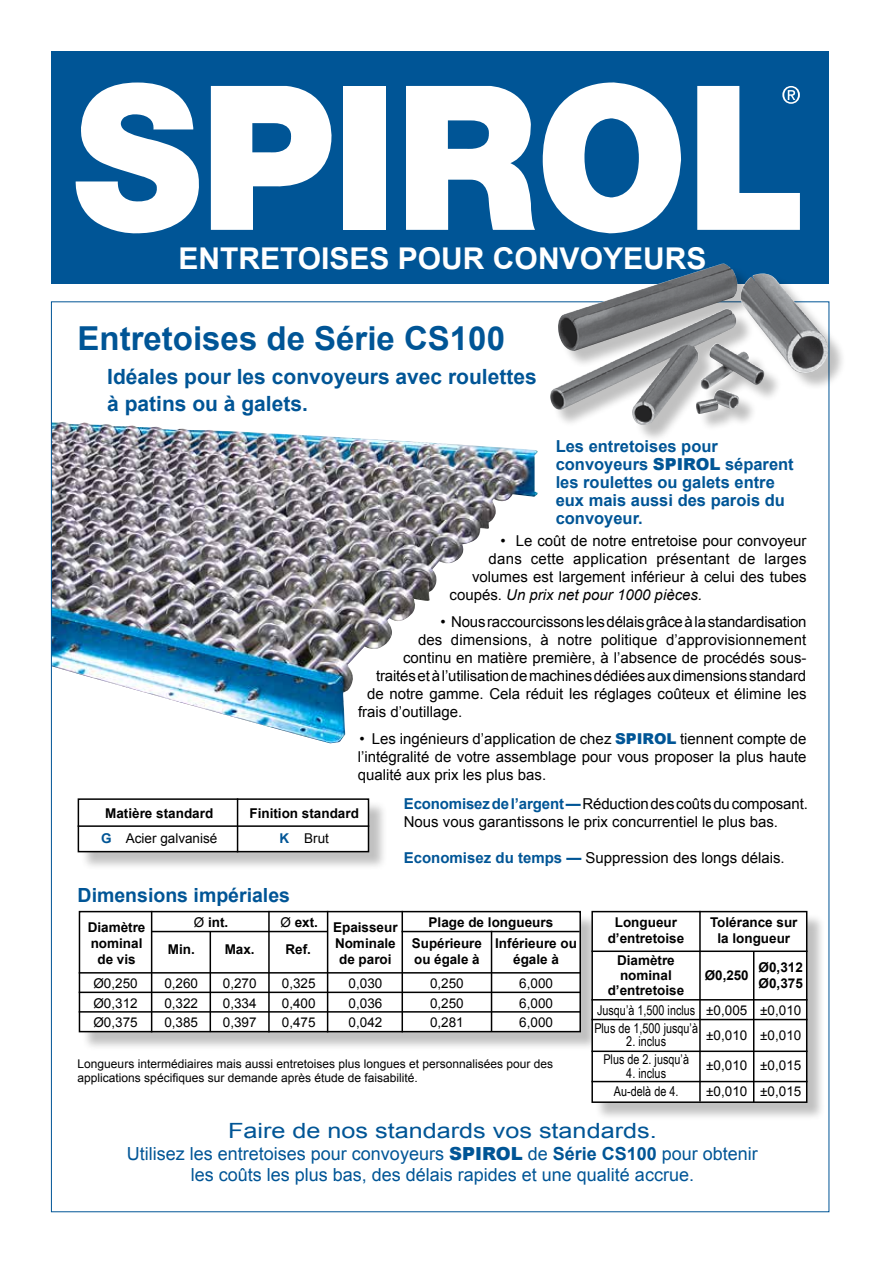
<style>
.page{position:relative;width:893px;height:1263px;background:#fff}
.page>*{position:absolute;margin:0;border:0;box-sizing:border-box;transform-origin:0 0}
.t1{font:700 33px "Arial";color:#005596}
.t2{font:700 30px "Arial";color:#fff}
.t3{font:700 21px/27px "Arial";color:#005596}
.t4{font:21px "Arial";color:#005596;scale:1.2 1}
.t5{font:700 19.5px "Arial";color:#005596}
.t6{font:18px/21.6px "Arial";color:#005596;text-align:center}
.t7{font:700 16.5px/18px "Arial";color:#005596}
.t8{font:15px/18px "Arial";color:#000;text-align:justify}
.t9{font:15px "Arial";letter-spacing:.02em;color:#000}
.t10{font:italic 15px "Arial";color:#000}
.t11{font:700 13.5px/16.2px "Arial";color:#000;text-align:center}
.t12{font:13.5px/19.5px "Arial";color:#000;text-align:justify}
.t13{font:13.5px/18px "Arial Narrow";color:#000;text-align:center}
.t14{font:12px/13.5px "Arial";color:#000}
.s1{font-weight:900}
.s2{font-style:normal}
.s3{font-weight:900;color:#005596}
.s4{font-weight:700;color:#005596}
.s5{color:#005596}
.s6{font-weight:400}
.s7{font-weight:700}
</style>
<div class="page">
<div style="left:80px;top:801px;width:308px;height:70px;background:#000;opacity:.25"></div>
<div style="left:78px;top:799px;width:290px;height:53px;background:#fff"></div>
<div style="left:78px;top:798px;width:291px;height:54px;border:2px solid #000"></div>
<hr style="left:78px;top:825px;width:291px;height:2px;background:#000">
<hr style="left:237px;top:798px;width:1px;height:54px;background:#000">
<img style="left:53px;top:422px;width:485px;height:321px">
<div style="left:51px;top:51px;width:778px;height:233px;background:#005596"></div>
<svg style="left:75px;top:82px;width:124px;height:152px"></svg>
<div style="left:344px;top:86px;width:42px;height:144px;background:#fff"></div>
<svg style="left:406px;top:86px;width:129px;height:144px"></svg>
<svg style="left:542px;top:82px;width:139px;height:152px"></svg>
<svg style="left:211px;top:86px;width:121px;height:144px"></svg>
<svg style="left:697px;top:86px;width:103px;height:144px"></svg>
<div style="left:81px;top:913px;width:518px;height:138px;background:#000;opacity:.25"></div>
<div style="left:79px;top:912px;width:501px;height:120px;background:#fff"></div>
<div style="left:79px;top:911px;width:502px;height:121px;border:2px solid #000"></div>
<hr style="left:152px;top:931px;width:175px;height:1px;background:#000">
<hr style="left:151px;top:911px;width:1px;height:121px;background:#000">
<hr style="left:268px;top:911px;width:2px;height:121px;background:#000">
<hr style="left:327px;top:911px;width:1px;height:121px;background:#000">
<hr style="left:79px;top:972px;width:502px;height:1px;background:#000">
<hr style="left:401px;top:911px;width:2px;height:121px;background:#000">
<hr style="left:491px;top:931px;width:1px;height:100px;background:#000">
<hr style="left:210px;top:931px;width:1px;height:101px;background:#000">
<hr style="left:401px;top:931px;width:179px;height:1px;background:#000">
<hr style="left:79px;top:991px;width:502px;height:2px;background:#000">
<hr style="left:79px;top:1011px;width:502px;height:1px;background:#000">
<div style="left:594px;top:913px;width:232px;height:208px;background:#000;opacity:.25"></div>
<div style="left:592px;top:912px;width:215px;height:190px;background:#fff"></div>
<div style="left:591px;top:911px;width:216px;height:192px;border:2px solid #000"></div>
<hr style="left:591px;top:950px;width:216px;height:2px;background:#000">
<hr style="left:591px;top:999px;width:216px;height:1px;background:#000">
<hr style="left:591px;top:1081px;width:216px;height:1px;background:#000">
<hr style="left:591px;top:1019px;width:216px;height:1px;background:#000">
<hr style="left:591px;top:1050px;width:216px;height:2px;background:#000">
<hr style="left:699px;top:911px;width:2px;height:190px;background:#000">
<hr style="left:753px;top:951px;width:1px;height:151px;background:#000">
<div style="left:553px;top:266px;width:294px;height:177px;background:#000;opacity:.25"></div>
<img style="left:550px;top:264px;width:280px;height:161px">
<h2 class="t2" style="left:178px;top:238px;width:529px">ENTRETOISES POUR CONVOYEURS</h2>
<h1 class="t1" style="left:78px;top:316px;width:429px">Entretoises de Série CS100</h1>
<h3 class="t3" style="left:107px;top:364px;width:431px">Idéales pour les convoyeurs avec roulettes à patins ou à galets.</h3>
<p class="t7" style="left:556px;top:438px;width:240px">Les entretoises pour convoyeurs <span class="s1">SPIROL</span> séparent les roulettes ou galets entre eux mais aussi des parois du convoyeur.</p>
<p class="t8" style="left:500px;top:532px;width:307px">• Le coût de notre entretoise pour convoyeur</p>
<p class="t9" style="left:488px;top:549px;width:320px">dans cette application présentant de larges</p>
<p class="t8" style="left:472px;top:568px;width:336px">volumes est largement inférieur à celui des tubes</p>
<p class="t10" style="left:449px;top:585px;width:254px"><span class="s2">coupés.</span> Un prix net pour 1000 pièces.</p>
<p class="t8" style="left:440px;top:613px;width:367px">• Nous raccourcissons les délais grâce à la standardisation</p>
<p class="t8" style="left:418px;top:631px;width:390px">des dimensions, à notre politique d’approvisionnement</p>
<p class="t8" style="left:403px;top:649px;width:405px">continu en matière première, à l’absence de procédés sous-</p>
<p class="t8" style="left:376px;top:667px;width:432px">traités et à l’utilisation de machines dédiées aux dimensions standard</p>
<p class="t8" style="left:367px;top:685px;width:441px">de notre gamme. Cela réduit les réglages coûteux et élimine les</p>
<p class="t8" style="left:358px;top:703px;width:106px">frais d’outillage.</p>
<p class="t8" style="left:358px;top:730px;width:450px">• Les ingénieurs d’application de chez <span class="s3">SPIROL</span> tiennent compte de l’intégralité de votre assemblage pour vous proposer la plus haute qualité aux prix les plus bas.</p>
<p class="t8" style="left:404px;top:795px;width:406px"><span class="s4">Economisez de l’argent —</span>Réduction des coûts du composant.<br>Nous vous garantissons le prix concurrentiel le plus bas.</p>
<p class="t8" style="left:404px;top:849px;width:382px"><span class="s4">Economisez du temps —</span> Suppression des longs délais.</p>
<p class="t11" style="left:101px;top:801px;width:118px;line-height:25.5px">Matière standard<br><span class="s5">G</span> <span class="s6">Acier galvanisé</span></p>
<p class="t11" style="left:249px;top:801px;width:111px;line-height:25.5px">Finition standard<br><span class="s5">K</span> <span class="s6">Brut</span></p>
<h3 class="t5" style="left:78px;top:882px;width:214px">Dimensions impériales</h3>
<p class="t11" style="left:88px;top:919px;width:59px">Diamètre</p>
<p class="t11" style="left:194px;top:915px;width:36px"><span class="s6">Ø</span> int.</p>
<p class="t11" style="left:280px;top:915px;width:39px"><span class="s6">Ø</span> ext.</p>
<p class="t11" style="left:91px;top:935px;width:53px">nominal de vis</p>
<p class="t11" style="left:168px;top:942px;width:28px">Min.</p>
<p class="t11" style="left:225px;top:942px;width:32px">Max.</p>
<p class="t11" style="left:285px;top:942px;width:27px">Ref.</p>
<p class="t12" style="left:93px;top:974px;width:46px">Ø0,250<br>Ø0,312<br>Ø0,375</p>
<p class="t12" style="left:164px;top:974px;width:35px">0,260<br>0,322<br>0,385</p>
<p class="t12" style="left:223px;top:974px;width:35px">0,270<br>0,334<br>0,397</p>
<p class="t12" style="left:282px;top:974px;width:35px">0,325<br>0,400<br>0,475</p>
<p class="t11" style="left:333px;top:919px;width:66px">Epaisseur<br>Nominale de paroi</p>
<p class="t12" style="left:349px;top:974px;width:35px">0,030<br>0,036<br>0,042</p>
<p class="t11" style="left:429px;top:915px;width:126px">Plage de longueurs</p>
<p class="t11" style="left:412px;top:935px;width:71px;text-align:left">Supérieure ou égale à</p>
<p class="t11" style="left:495px;top:935px;width:83px">Inférieure ou égale à</p>
<p class="t12" style="left:430px;top:974px;width:35px">0,250<br>0,250<br>0,281</p>
<p class="t12" style="left:519px;top:974px;width:35px">6,000<br>6,000<br>6,000</p>
<p class="t14" style="left:78px;top:1057px;width:477px">Longueurs intermédiaires mais aussi entretoises plus longues et personnalisées pour des applications spécifiques sur demande après étude de faisabilité.</p>
<p class="t11" style="left:608px;top:915px;width:78px">Longueur d’entretoise</p>
<p class="t11" style="left:608px;top:953px;width:78px;line-height:15px">Diamètre nominal d’entretoise</p>
<p class="t11" style="left:710px;top:915px;width:89px">Tolérance sur la longueur</p>
<p class="t11" style="left:705px;top:967px;width:45px">Ø0,250</p>
<p class="t11" style="left:759px;top:959px;width:46px;text-align:left">Ø0,312<br>Ø0,375</p>
<p class="t13" style="left:594px;top:1001px;width:105px;text-align:left">Jusqu’à 1,500 inclus<br>Plus de 1,500 jusqu’à</p>
<p class="t13" style="left:603px;top:1032px;width:87px">2. inclus<br>Plus de 2. jusqu’à</p>
<p class="t13" style="left:614px;top:1064px;width:66px">4. inclus<br>Au-delà de 4.</p>
<p class="t12" style="left:706px;top:997px;width:43px;line-height:25.5px">±0,005 ±0,010</p>
<p class="t12" style="left:706px;top:1053px;width:43px;line-height:25.5px">±0,010 ±0,010</p>
<p class="t12" style="left:760px;top:997px;width:43px;line-height:25.5px">±0,010 ±0,010</p>
<p class="t12" style="left:760px;top:1053px;width:43px;line-height:25.5px">±0,015 ±0,015</p>
<h3 class="t4" style="left:228px;top:1117px;width:359px">Faire de nos standards vos standards.</h3>
<p class="t6" style="left:127px;top:1143px;width:632px">Utilisez les entretoises pour convoyeurs <span class="s1">SPIROL</span> de <span class="s7">Série CS100</span> pour obtenir les coûts les plus bas, des délais rapides et une qualité accrue.</p>
</div>
